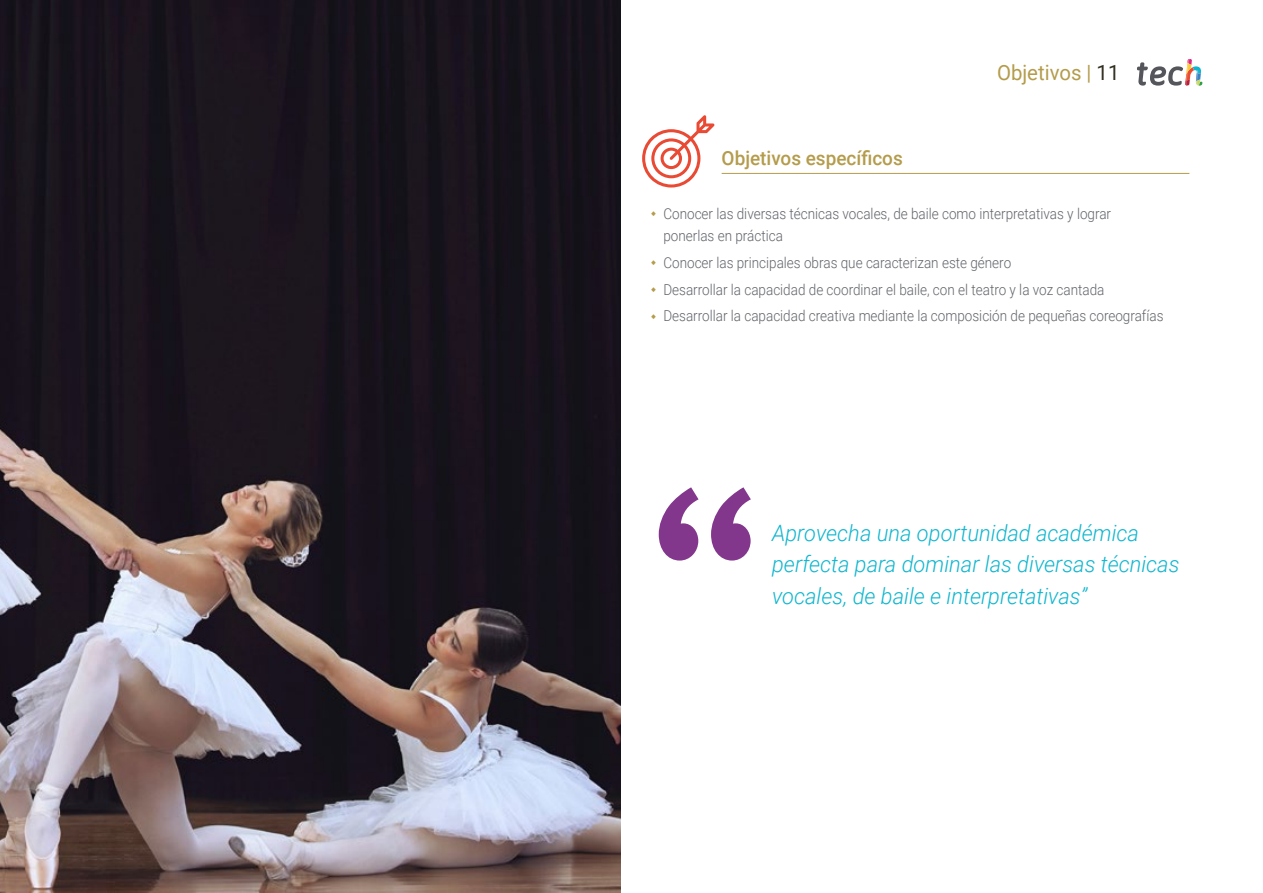
<style>
.page{position:relative;width:1263px;height:893px;background:#fff}
.page>*{position:absolute;margin:0;border:0;box-sizing:border-box;transform-origin:0 0}
.t1{font:italic 300 22.5px/31.5px "Roboto";color:#0fb6cf}
.t2{font:21px "Roboto";color:#b49c4b}
.t3{font:500 19.5px "Roboto";color:#b49c4b}
.t4{font:300 15px/26.7px "Roboto";color:#61646a;scale:.9 1}
.s1{color:#312e20}
</style>
<div class="page">
<svg style="left:659px;top:487px;width:92px;height:74px"></svg>
<hr style="left:722px;top:173px;width:467px;height:1px;background:#b49c4b">
<svg style="left:642px;top:115px;width:72px;height:73px"></svg>
<img style="left:0;top:0;width:621px;height:893px">
<svg style="left:1137px;top:59px;width:65px;height:27px"></svg>
<h3 class="t3" style="left:722px;top:144px;width:183px">Objetivos específicos</h3>
<h2 class="t2" style="left:997px;top:57px;width:124px">Objetivos | <span class="s1">11</span></h2>
<p class="t4" style="left:663px;top:201px;width:499px;line-height:22.5px">Conocer las diversas técnicas vocales, de baile como interpretativas y lograr ponerlas en práctica</p>
<p class="t4" style="left:663px;top:249px;width:557px">Conocer las principales obras que caracterizan este género<br>Desarrollar la capacidad de coordinar el baile, con el teatro y la voz cantada<br>Desarrollar la capacidad creativa mediante la composición de pequeñas coreografías</p>
<h1 class="t1" style="left:772px;top:516px;width:409px">Aprovecha una oportunidad académica perfecta para dominar las diversas técnicas vocales, de baile e interpretativas”</h1>
</div>
